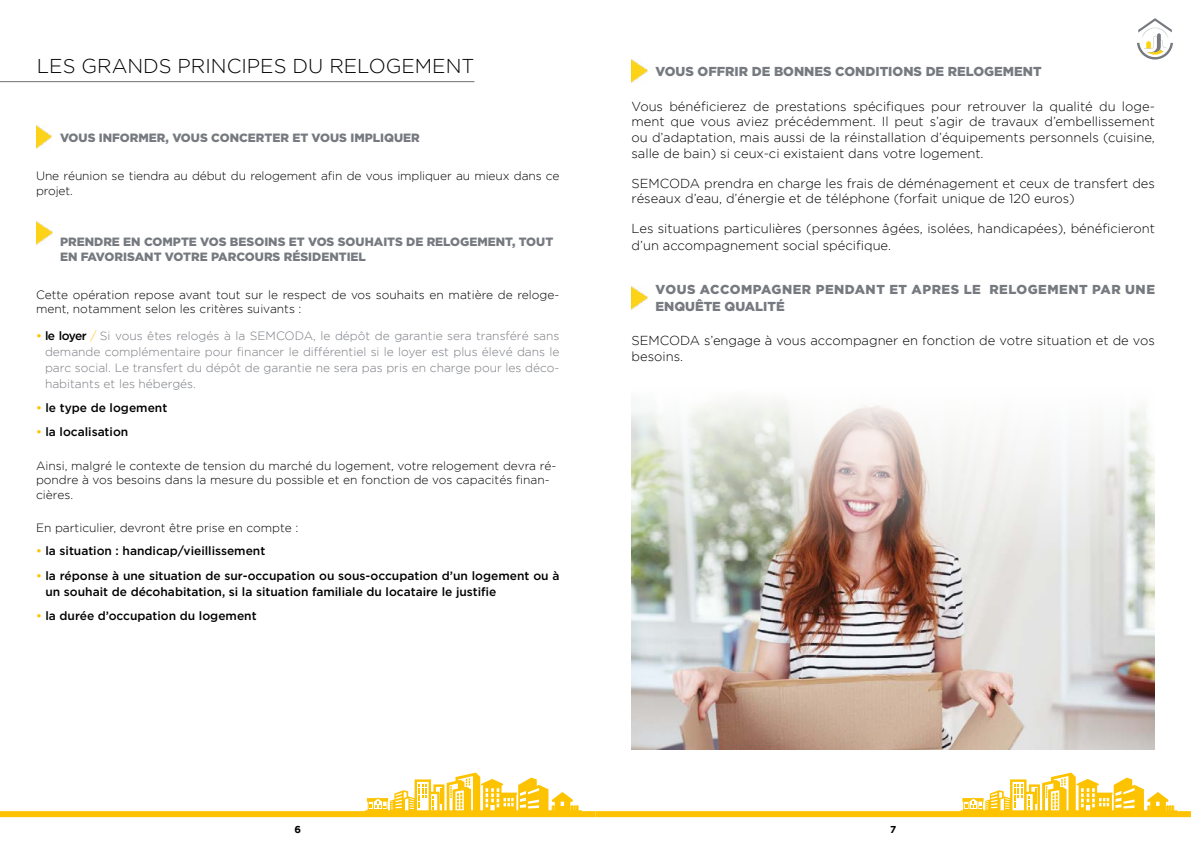
<style>
.page{position:relative;width:1191px;height:842px;background:#fff}
.page>*{position:absolute;margin:0;border:0;box-sizing:border-box;transform-origin:0 0}
.t1{font:300 20px "Gotham";color:#000}
.t2{font:300 13px/15.6px "Gotham";color:#000}
.t3{font:900 13px/17px "Gotham";letter-spacing:.04em;color:#767a80}
.t4{font:900 13px "Gotham";color:#767a80}
.t5{font:300 12px/14.4px "Gotham";color:#000}
.t6{font:300 12px/16px "Gotham";color:#767a80;text-align:justify}
.t7{font:500 12px/16px "Gotham";color:#000}
.t8{font:900 12px/14.4px "Gotham";color:#767a80}
.t9{font:700 10px "Gotham";color:#000}
.s1{font-weight:500;color:#fdc300}
.s2{font-weight:500;color:#000}
.s3{color:#fdc300}
</style>
<div class="page">
<svg style="left:365px;top:772px;width:217px;height:39px"></svg>
<svg style="left:960px;top:772px;width:217px;height:39px"></svg>
<div style="left:0;top:811px;width:595px;height:6px;background:#fdc300"></div>
<div style="left:595px;top:811px;width:596px;height:6px;background:#fdc300"></div>
<svg style="left:1137px;top:18px;width:36px;height:42px"></svg>
<hr style="left:0;top:81px;width:474px;height:1px;background:#706f6f">
<img style="left:36px;top:125px;width:16px;height:23px">
<img style="left:37px;top:222px;width:16px;height:23px">
<img style="left:631px;top:286px;width:16px;height:23px">
<img style="left:631px;top:400px;width:524px;height:350px">
<img style="left:631px;top:60px;width:16px;height:23px">
<h1 class="t1" style="left:37px;top:55px;width:439px">LES GRANDS PRINCIPES DU RELOGEMENT</h1>
<p class="t8" style="left:60px;top:130px;width:361px">VOUS INFORMER, VOUS CONCERTER ET VOUS IMPLIQUER</p>
<p class="t5" style="left:36px;top:169px;width:525px">Une réunion se tiendra au début du relogement afin de vous impliquer au mieux dans ce projet.</p>
<p class="t8" style="left:60px;top:234px;width:495px">PRENDRE EN COMPTE VOS BESOINS ET VOS SOUHAITS DE RELOGEMENT, TOUT<br>EN FAVORISANT VOTRE PARCOURS RÉSIDENTIEL</p>
<p class="t5" style="left:36px;top:287px;width:525px">Cette opération repose avant tout sur le respect de vos souhaits en matière de reloge&shy;ment, notamment selon les critères suivants :</p>
<p class="t6" style="left:45px;top:328px;width:516px;text-indent:-9px"><span class="s1">•</span> <span class="s2">le loyer</span> <span class="s3">/</span> Si vous êtes relogés à la SEMCODA, le dépôt de garantie sera transféré sans demande complémentaire pour financer le différentiel si le loyer est plus élevé dans le parc social. Le transfert du dépôt de garantie ne sera pas pris en charge pour les déco&shy;habitants et les hébergés.</p>
<p class="t7" style="left:36px;top:400px;width:133px"><span class="s3">•</span> le type de logement</p>
<p class="t7" style="left:36px;top:424px;width:94px"><span class="s3">•</span> la localisation</p>
<p class="t5" style="left:36px;top:458px;width:522px">Ainsi, malgré le contexte de tension du marché du logement, votre relogement devra ré&shy;pondre à vos besoins dans la mesure du possible et en fonction de vos capacités finan&shy;cières.</p>
<p class="t5" style="left:36px;top:521px;width:264px">En particulier, devront être prise en compte :</p>
<p class="t7" style="left:36px;top:543px;width:231px"><span class="s3">•</span> la situation : handicap/vieillissement</p>
<p class="t7" style="left:45px;top:567px;width:515px;text-indent:-9px"><span class="s3">•</span> la réponse à une situation de sur-occupation ou sous-occupation d’un logement ou à un souhait de décohabitation, si la situation familiale du locataire le justifie</p>
<p class="t7" style="left:36px;top:608px;width:222px"><span class="s3">•</span> la durée d’occupation du logement</p>
<p class="t4" style="left:655px;top:64px;width:387px">VOUS OFFRIR DE BONNES CONDITIONS DE RELOGEMENT</p>
<p class="t2" style="left:631px;top:98px;width:525px;text-align:justify">Vous bénéficierez de prestations spécifiques pour retrouver la qualité du loge&shy;ment que vous aviez précédemment. Il peut s’agir de travaux d’embellissement ou d’adaptation, mais aussi de la réinstallation d’équipements personnels (cuisine, salle de bain) si ceux-ci existaient dans votre logement.</p>
<p class="t2" style="left:631px;top:175px;width:525px">SEMCODA prendra en charge les frais de déménagement et ceux de transfert des réseaux d’eau, d’énergie et de téléphone (forfait unique de 120 euros)</p>
<p class="t2" style="left:631px;top:220px;width:525px;line-height:17px">Les situations particulières (personnes âgées, isolées, handicapées), bénéficieront d’un accompagnement social spécifique.</p>
<p class="t3" style="left:655px;top:280px;width:501px">VOUS ACCOMPAGNER PENDANT ET APRES LE RELOGEMENT PAR UNE<br>ENQUÊTE QUALITÉ</p>
<p class="t2" style="left:631px;top:333px;width:525px">SEMCODA s’engage à vous accompagner en fonction de votre situation et de vos besoins.</p>
<p class="t9" style="left:294px;top:823px;width:8px">6</p>
<p class="t9" style="left:890px;top:823px;width:8px">7</p>
</div>
